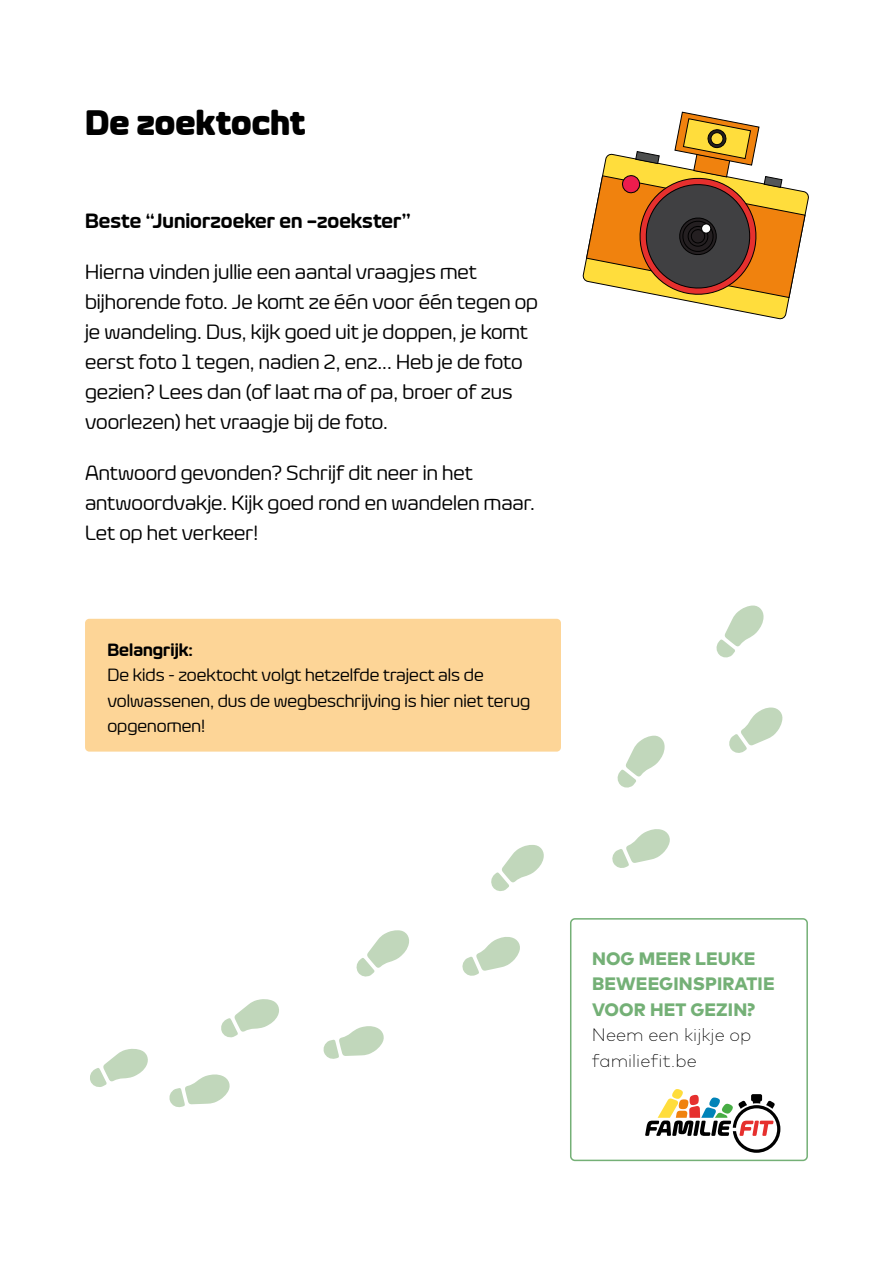
<style>
.page{position:relative;width:893px;height:1263px;background:#fff}
.page>*{position:absolute;margin:0;border:0;box-sizing:border-box;transform-origin:0 0}
.t1{font:700 36px "Eurosoft";color:#000}
.t2{font:21px/30px "Eurosoft";color:#000}
.t3{font:600 21px "Eurosoft";color:#000}
.t4{font:18px/25.5px "Eurosoft";color:#000}
.t5{font:800 18px/25.5px "Mark OT";letter-spacing:.005em;color:#74b076}
.t6{font:300 expanded 18px/25.5px "Mark OT";color:#000}
.s1{font-weight:600}
</style>
<div class="page">
<svg style="left:583px;top:112px;width:226px;height:207px"></svg>
<div style="left:570px;top:918px;width:238px;height:243px;border:2px solid #74b076;border-radius:4px"></div>
<svg style="left:645px;top:1089px;width:135px;height:64px"></svg>
<svg style="left:90px;top:1049px;width:58px;height:38px"></svg>
<svg style="left:221px;top:999px;width:58px;height:39px"></svg>
<svg style="left:356px;top:930px;width:53px;height:47px"></svg>
<svg style="left:491px;top:845px;width:53px;height:46px"></svg>
<svg style="left:617px;top:735px;width:48px;height:53px"></svg>
<svg style="left:716px;top:605px;width:48px;height:53px"></svg>
<svg style="left:169px;top:1074px;width:61px;height:33px"></svg>
<svg style="left:323px;top:1026px;width:61px;height:33px"></svg>
<svg style="left:462px;top:937px;width:58px;height:39px"></svg>
<svg style="left:612px;top:829px;width:58px;height:39px"></svg>
<svg style="left:729px;top:707px;width:54px;height:46px"></svg>
<div style="left:85px;top:619px;width:476px;height:133px;background:#fdd597;border-radius:4px"></div>
<p class="t1" style="left:85px;top:101px;width:222px">De zoektocht</p>
<p class="t3" style="left:85px;top:208px;width:327px">Beste “Juniorzoeker en –zoekster”</p>
<p class="t2" style="left:85px;top:256px;width:455px">Hierna vinden jullie een aantal vraagjes met bijhorende foto. Je komt ze één voor één tegen op je wandeling. Dus, kijk goed uit je doppen, je komt eerst foto 1 tegen, nadien 2, enz... Heb je de foto gezien? Lees dan (of laat ma of pa, broer of zus voorlezen) het vraagje bij de foto.</p>
<p class="t2" style="left:85px;top:457px;width:451px">Antwoord gevonden? Schrijf dit neer in het antwoordvakje. Kijk goed rond en wandelen maar.<br>Let op het verkeer!</p>
<p class="t4" style="left:107px;top:637px;width:424px"><span class="s1">Belangrijk:<br></span>De kids - zoektocht volgt hetzelfde traject als de volwassenen, dus de wegbeschrijving is hier niet terug opgenomen!</p>
<p class="t5" style="left:592px;top:945px;width:184px">NOG MEER LEUKE<br>BEWEEGINSPIRATIE<br>VOOR HET GEZIN?</p>
<p class="t6" style="left:592px;top:1022px;width:161px">Neem een kijkje op familiefit.be</p>
</div>
